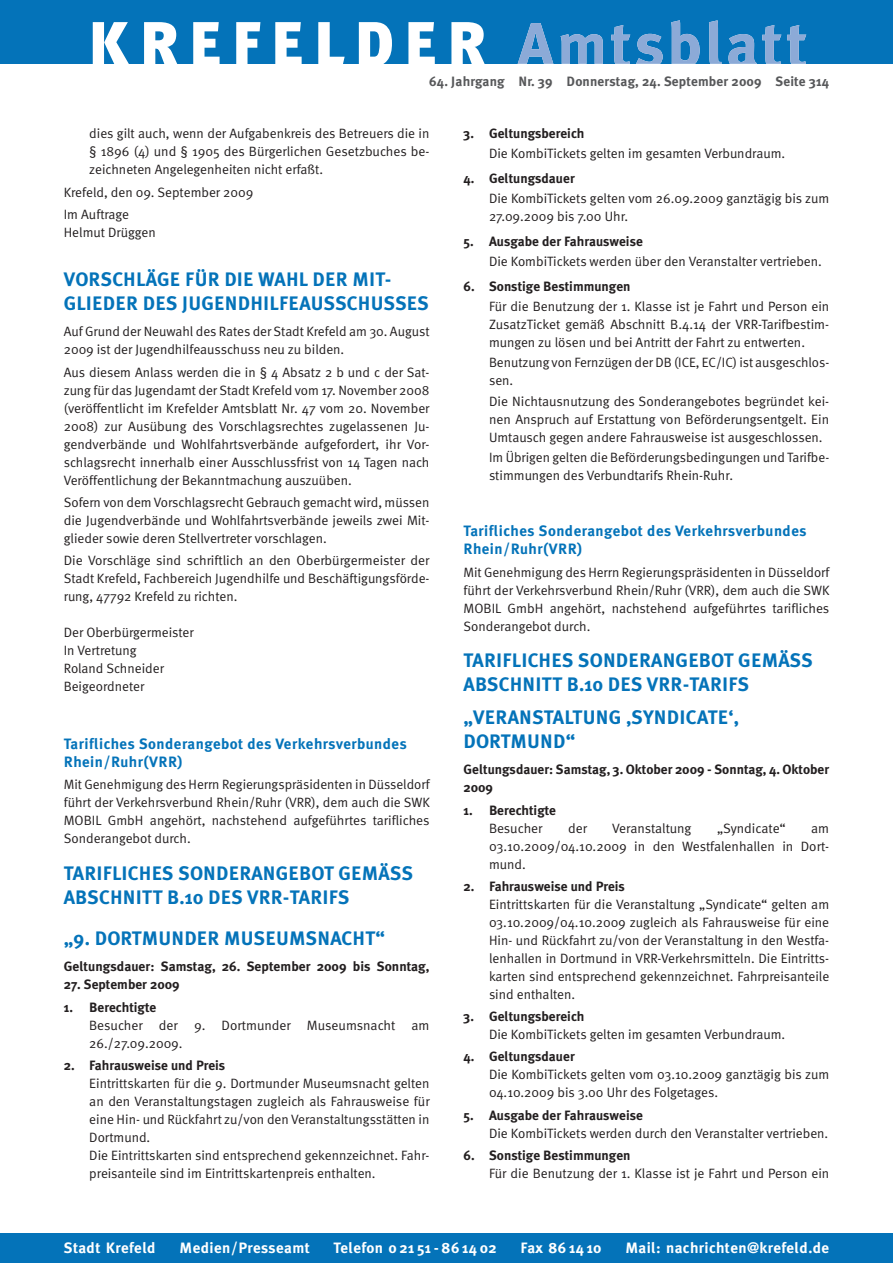
<style>
.page{position:relative;width:893px;height:1263px;background:#fff}
.page>*{position:absolute;margin:0;border:0;box-sizing:border-box;transform-origin:0 0}
.t1{font:700 19.5px/24px "Meta Plus";letter-spacing:.01em;color:#0473b9}
.t2{font:700 15px/18px "Meta Plus";letter-spacing:.03em;color:#0473b9}
.t3{font:700 15px "Meta Plus";letter-spacing:.025em;color:#fff}
.t4{font:13.5px/18px "Meta Normal";color:#231f20;text-align:justify}
.t5{font:700 13.5px/18px "Meta Plus";color:#231f20}
.t6{font:700 13.5px "Meta Plus";letter-spacing:.01em;color:#57585a}
</style>
<div class="page">
<div style="left:0;top:0;width:893px;height:64px;background:#0473b9"></div>
<svg style="left:93px;top:22px;width:392px;height:42px"></svg>
<svg style="left:517px;top:20px;width:289px;height:44px"></svg>
<div style="left:0;top:1233px;width:893px;height:30px;background:#0473b9"></div>
<p class="t6" style="left:429px;top:76px;width:402px">64. Jahrgang Nr. 39 Donnerstag, 24. September 2009 Seite 314</p>
<p class="t4" style="left:89px;top:126px;width:342px">dies gilt auch, wenn der Aufgabenkreis des Betreuers die in § 1896 (4) und § 1905 des Bürgerlichen Gesetzbuches be&shy;zeichneten Angelegenheiten nicht erfaßt.</p>
<p class="t4" style="left:64px;top:182px;width:191px;line-height:22.2px">Krefeld, den 09. September 2009<br>Im Auftrage</p>
<p class="t4" style="left:64px;top:224px;width:93px">Helmut Drüggen</p>
<h1 class="t1" style="left:64px;top:268px;width:367px">VORSCHLÄGE FÜR DIE WAHL DER MIT-<br>GLIEDER DES JUGENDHILFEAUSSCHUSSES</h1>
<p class="t4" style="left:64px;top:324px;width:367px">Auf Grund der Neuwahl des Rates der Stadt Krefeld am 30. August<br>2009 ist der Jugendhilfeausschuss neu zu bilden.</p>
<p class="t4" style="left:64px;top:364px;width:367px">Aus diesem Anlass werden die in § 4 Absatz 2 b und c der Sat&shy;zung für das Jugendamt der Stadt Krefeld vom 17. November 2008 (veröffentlicht im Krefelder Amtsblatt Nr. 47 vom 20. November 2008) zur Ausübung des Vorschlagsrechtes zugelassenen Ju&shy;gendverbände und Wohlfahrtsverbände aufgefordert, ihr Vor&shy;schlagsrecht innerhalb einer Ausschlussfrist von 14 Tagen nach Veröffentlichung der Bekanntmachung auszuüben.</p>
<p class="t4" style="left:64px;top:494px;width:367px">Sofern von dem Vorschlagsrecht Gebrauch gemacht wird, müssen die Jugendverbände und Wohlfahrtsverbände jeweils zwei Mit&shy;glieder sowie deren Stellvertreter vorschlagen.</p>
<p class="t4" style="left:64px;top:552px;width:367px">Die Vorschläge sind schriftlich an den Oberbürgermeister der Stadt Krefeld, Fachbereich Jugendhilfe und Beschäftigungsförde&shy;rung, 47792 Krefeld zu richten.</p>
<p class="t4" style="left:64px;top:624px;width:131px;text-align:left">Der Oberbürgermeister<br>In Vertretung<br>Roland Schneider<br>Beigeordneter</p>
<p class="t2" style="left:64px;top:735px;width:344px">Tarifliches Sonderangebot des Verkehrsverbundes<br>Rhein/Ruhr(VRR)</p>
<p class="t4" style="left:64px;top:776px;width:367px">Mit Genehmigung des Herrn Regierungspräsidenten in Düsseldorf führt der Verkehrsverbund Rhein/Ruhr (VRR), dem auch die SWK MOBIL GmbH angehört, nachstehend aufgeführtes tarifliches Sonderangebot durch.</p>
<h1 class="t1" style="left:64px;top:862px;width:351px">TARIFLICHES SONDERANGEBOT GEMÄSS<br>ABSCHNITT B.10 DES VRR-TARIFS</h1>
<h1 class="t1" style="left:64px;top:927px;width:323px">„9. DORTMUNDER MUSEUMSNACHT“</h1>
<p class="t5" style="left:64px;top:958px;width:367px">Geltungsdauer: Samstag, 26. September 2009 bis Sonntag,</p>
<p class="t5" style="left:64px;top:976px;width:118px">27. September 2009</p>
<p class="t5" style="left:64px;top:999px;width:94px">1. Berechtigte</p>
<p class="t4" style="left:89px;top:1017px;width:342px">Besucher der 9. Dortmunder Museumsnacht am<br>26./27.09.2009.</p>
<p class="t5" style="left:64px;top:1057px;width:163px">2. Fahrausweise und Preis</p>
<p class="t4" style="left:89px;top:1075px;width:342px;text-align:left">Eintrittskarten für die 9. Dortmunder Museumsnacht gelten an den Veranstaltungstagen zugleich als Fahrausweise für eine Hin- und Rückfahrt zu/von den Veranstaltungsstätten in Dortmund.<br>Die Eintrittskarten sind entsprechend gekennzeichnet. Fahr&shy;preisanteile sind im Eintrittskartenpreis enthalten.</p>
<p class="t5" style="left:463px;top:125px;width:122px">3. Geltungsbereich</p>
<p class="t4" style="left:489px;top:146px;width:298px">Die KombiTickets gelten im gesamten Verbundraum.</p>
<p class="t5" style="left:463px;top:170px;width:113px">4. Geltungsdauer</p>
<p class="t4" style="left:489px;top:191px;width:342px">Die KombiTickets gelten vom 26.09.2009 ganztägig bis zum<br>27.09.2009 bis 7.00 Uhr.</p>
<p class="t5" style="left:463px;top:233px;width:181px">5. Ausgabe der Fahrausweise</p>
<p class="t4" style="left:489px;top:253px;width:334px">Die KombiTickets werden über den Veranstalter vertrieben.</p>
<p class="t5" style="left:463px;top:278px;width:169px">6. Sonstige Bestimmungen</p>
<p class="t4" style="left:489px;top:298px;width:342px">Für die Benutzung der 1. Klasse ist je Fahrt und Person ein ZusatzTicket gemäß Abschnitt B.4.14 der VRR-Tarifbestim&shy;mungen zu lösen und bei Antritt der Fahrt zu entwerten.</p>
<p class="t4" style="left:489px;top:355px;width:342px">Benutzung von Fernzügen der DB (ICE, EC/IC) ist ausgeschlos&shy;sen.</p>
<p class="t4" style="left:489px;top:393px;width:342px">Die Nichtausnutzung des Sonderangebotes begründet kei&shy;nen Anspruch auf Erstattung von Beförderungsentgelt. Ein Umtausch gegen andere Fahrausweise ist ausgeschlossen.</p>
<p class="t4" style="left:489px;top:449px;width:342px">Im Übrigen gelten die Beförderungsbedingungen und Tarifbe&shy;stimmungen des Verbundtarifs Rhein-Ruhr.</p>
<p class="t2" style="left:463px;top:523px;width:344px">Tarifliches Sonderangebot des Verkehrsverbundes<br>Rhein/Ruhr(VRR)</p>
<p class="t4" style="left:463px;top:564px;width:367px">Mit Genehmigung des Herrn Regierungspräsidenten in Düsseldorf führt der Verkehrsverbund Rhein/Ruhr (VRR), dem auch die SWK MOBIL GmbH angehört, nachstehend aufgeführtes tarifliches Sonderangebot durch.</p>
<h1 class="t1" style="left:463px;top:650px;width:351px">TARIFLICHES SONDERANGEBOT GEMÄSS<br>ABSCHNITT B.10 DES VRR-TARIFS</h1>
<h1 class="t1" style="left:463px;top:706px;width:277px">„VERANSTALTUNG ‚SYNDICATE‘,<br>DORTMUND“</h1>
<p class="t5" style="left:463px;top:761px;width:367px">Geltungsdauer: Samstag, 3. Oktober 2009 - Sonntag, 4. Oktober<br>2009</p>
<p class="t5" style="left:463px;top:802px;width:94px">1. Berechtigte</p>
<p class="t4" style="left:489px;top:820px;width:55px">Besucher</p>
<p class="t4" style="left:568px;top:820px;width:20px">der</p>
<p class="t4" style="left:612px;top:820px;width:81px">Veranstaltung</p>
<p class="t4" style="left:717px;top:820px;width:70px">„Syndicate“</p>
<p class="t4" style="left:489px;top:820px;width:342px;text-indent:322px">am 03.10.2009/04.10.2009 in den Westfalenhallen in Dort&shy;mund.</p>
<p class="t5" style="left:463px;top:878px;width:163px">2. Fahrausweise und Preis</p>
<p class="t4" style="left:489px;top:896px;width:342px">Eintrittskarten für die Veranstaltung „Syndicate“ gelten am 03.10.2009/04.10.2009 zugleich als Fahrausweise für eine Hin- und Rückfahrt zu/von der Veranstaltung in den Westfa&shy;lenhallen in Dortmund in VRR-Verkehrsmitteln. Die Eintritts&shy;karten sind entsprechend gekennzeichnet. Fahrpreisanteile sind enthalten.</p>
<p class="t5" style="left:463px;top:1008px;width:122px">3. Geltungsbereich</p>
<p class="t4" style="left:489px;top:1026px;width:298px">Die KombiTickets gelten im gesamten Verbundraum.</p>
<p class="t5" style="left:463px;top:1048px;width:113px">4. Geltungsdauer</p>
<p class="t4" style="left:489px;top:1067px;width:342px">Die KombiTickets gelten vom 03.10.2009 ganztägig bis zum<br>04.10.2009 bis 3.00 Uhr des Folgetages.</p>
<p class="t5" style="left:463px;top:1107px;width:181px">5. Ausgabe der Fahrausweise</p>
<p class="t4" style="left:489px;top:1125px;width:341px">Die KombiTickets werden durch den Veranstalter vertrieben.</p>
<p class="t5" style="left:463px;top:1147px;width:169px">6. Sonstige Bestimmungen</p>
<p class="t4" style="left:489px;top:1165px;width:342px">Für die Benutzung der 1. Klasse ist je Fahrt und Person ein</p>
<p class="t3" style="left:64px;top:1242px;width:93px">Stadt Krefeld</p>
<p class="t3" style="left:180px;top:1242px;width:132px">Medien/Presseamt</p>
<p class="t3" style="left:333px;top:1242px;width:165px">Telefon 0 21 51 - 86 14 02</p>
<p class="t3" style="left:521px;top:1242px;width:82px">Fax 86 14 10</p>
<p class="t3" style="left:625px;top:1242px;width:205px">Mail: nachrichten@krefeld.de</p>
</div>
